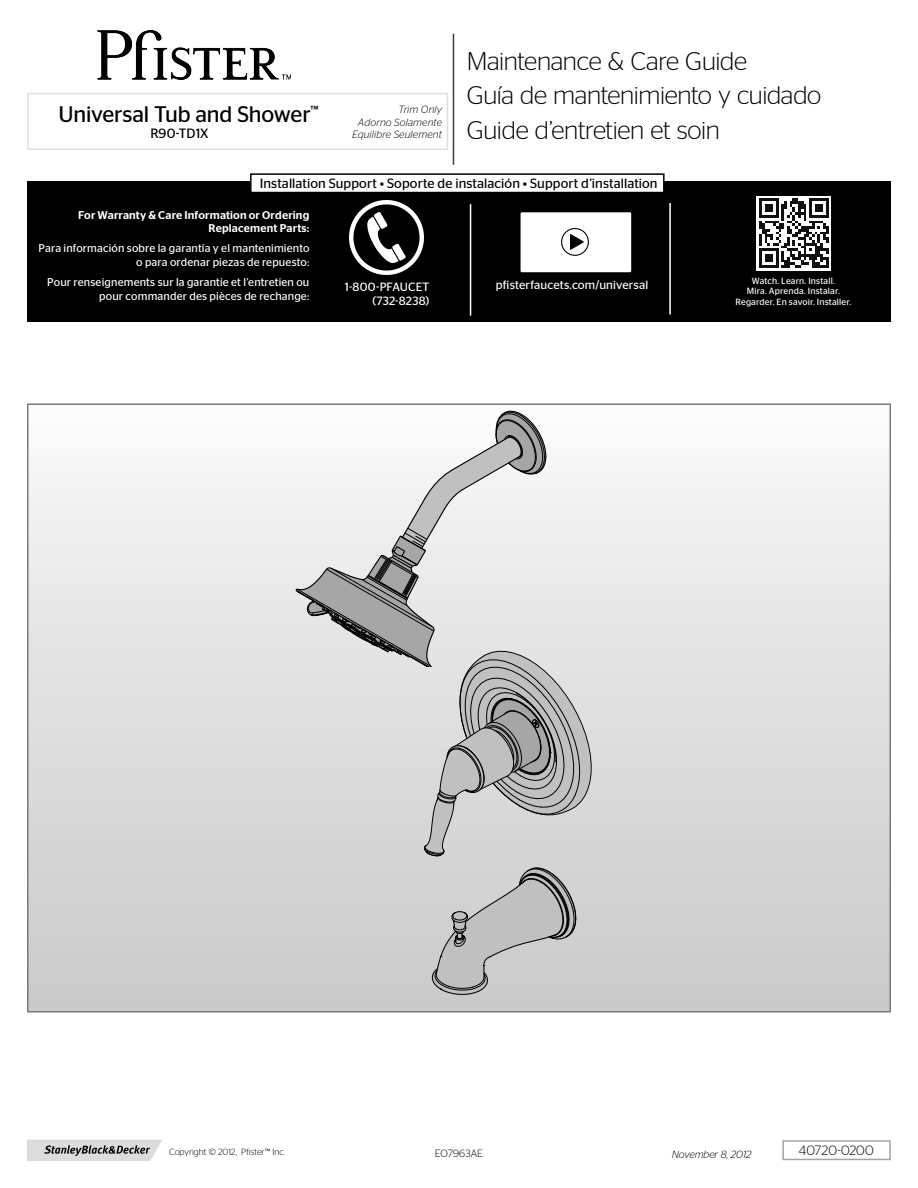
<style>
.page{position:relative;width:918px;height:1188px;background:#fff}
.page>*{position:absolute;margin:0;border:0;box-sizing:border-box;transform-origin:0 0}
.t1{font:300 25.5px/34.5px "Stag Sans";letter-spacing:-.015em;color:#000}
.t2{font:22.5px "Stag Sans";letter-spacing:-.005em;color:#000}
.t3{font:13.5px "Stag Sans";letter-spacing:.005em;color:#000}
.t4{font:300 13.5px "Stag Sans";letter-spacing:.005em;color:#000}
.t5{font:12px/14.4px "Stag Sans";letter-spacing:.015em;color:#fff;text-align:right}
.t6{font:11.25px/13.5px "Stag Sans";letter-spacing:.015em;color:#fff;text-align:right}
.t7{font:500 11.25px/13.5px "Stag Sans";letter-spacing:.015em;color:#fff;text-align:right}
.t8{font:italic 300 10.5px/12.6px "Stag Sans";letter-spacing:.01em;color:#000;text-align:right}
.t9{font:300 10.5px "Stag Sans";letter-spacing:.01em;color:#000}
.t10{font:9px/10.8px "Stag Sans";letter-spacing:.02em;color:#fff;text-align:center}
.t11{font:300 9px "Stag Sans";color:#000}
</style>
<div class="page">
<div style="left:782px;top:1140px;width:109px;height:20px;border:2px solid #a4a4a4"></div>
<svg style="left:27px;top:1140px;width:135px;height:21px;background:#c0c0c0"></svg>
<div style="left:27px;top:181px;width:864px;height:141px;background:#000"></div>
<div style="left:251px;top:174px;width:413px;height:19px;background:#fff"></div>
<div style="left:250px;top:173px;width:415px;height:20px;border:2px solid #000"></div>
<img style="left:97px;top:31px;width:194px;height:48px">
<img style="left:349px;top:200px;width:74px;height:74px">
<div style="left:521px;top:212px;width:110px;height:60px;background:#fff"></div>
<svg style="left:570px;top:234px;width:14px;height:16px"></svg>
<div style="left:561px;top:228px;width:28px;height:28px;border:1px solid #000;border-radius:50%"></div>
<hr style="left:669px;top:203px;width:2px;height:112px;background:#fff">
<hr style="left:470px;top:204px;width:1px;height:112px;background:#fff">
<svg style="left:756px;top:197px;width:74px;height:74px"></svg>
<div style="left:28px;top:404px;width:862px;height:608px;background:linear-gradient(to bottom,#fafafa,#c8c8c8)"></div>
<hr style="left:453px;top:34px;width:1px;height:131px;background:#3c3c3c">
<div style="left:27px;top:93px;width:421px;height:57px;border:2px solid #dfdfdf"></div>
<svg style="left:295px;top:404px;width:302px;height:595px"></svg>
<h1 class="t1" style="left:467px;top:43px;width:356px">Maintenance &amp; Care Guide<br>Guía de mantenimiento y cuidado</h1>
<h2 class="t2" style="left:58px;top:102px;width:262px">Universal Tub and Shower<sup>™</sup></h2>
<p class="t8" style="left:352px;top:103px;width:91px">Trim Only<br>Adorno Solamente<br>Equilibre Seulement</p>
<p class="t3" style="left:150px;top:126px;width:60px">R90-TD1X</p>
<h1 class="t1" style="left:467px;top:112px;width:255px">Guide d’entretien et soin</h1>
<p class="t3" style="left:260px;top:176px;width:399px">Installation Support • Soporte de instalación • Support d’installation</p>
<p class="t7" style="left:78px;top:208px;width:233px">For Warranty &amp; Care Information or Ordering<br>Replacement Parts:</p>
<p class="t6" style="left:39px;top:242px;width:272px">Para información sobre la garantía y el mantenimiento o para ordenar piezas de repuesto:</p>
<p class="t6" style="left:47px;top:275px;width:264px">Pour renseignements sur la garantie et l’entretien ou pour commander des pièces de rechange:</p>
<p class="t10" style="left:735px;top:275px;width:117px">Watch. Learn. Install.<br>Mira. Aprenda. Instalar.<br>Regarder. En savoir. Installer.</p>
<p class="t5" style="left:345px;top:280px;width:86px">1-800-PFAUCET (732-8238)</p>
<p class="t5" style="left:496px;top:278px;width:154px">pfisterfaucets.com/universal</p>
<p class="t11" style="left:169px;top:1147px;width:118px">Copyright © 2012, Pfister™ Inc.</p>
<p class="t8" style="left:672px;top:1148px;width:81px">November 8, 2012</p>
<p class="t4" style="left:799px;top:1143px;width:77px">40720-0200</p>
<p class="t9" style="left:435px;top:1147px;width:50px">EO7963AE</p>
</div>
